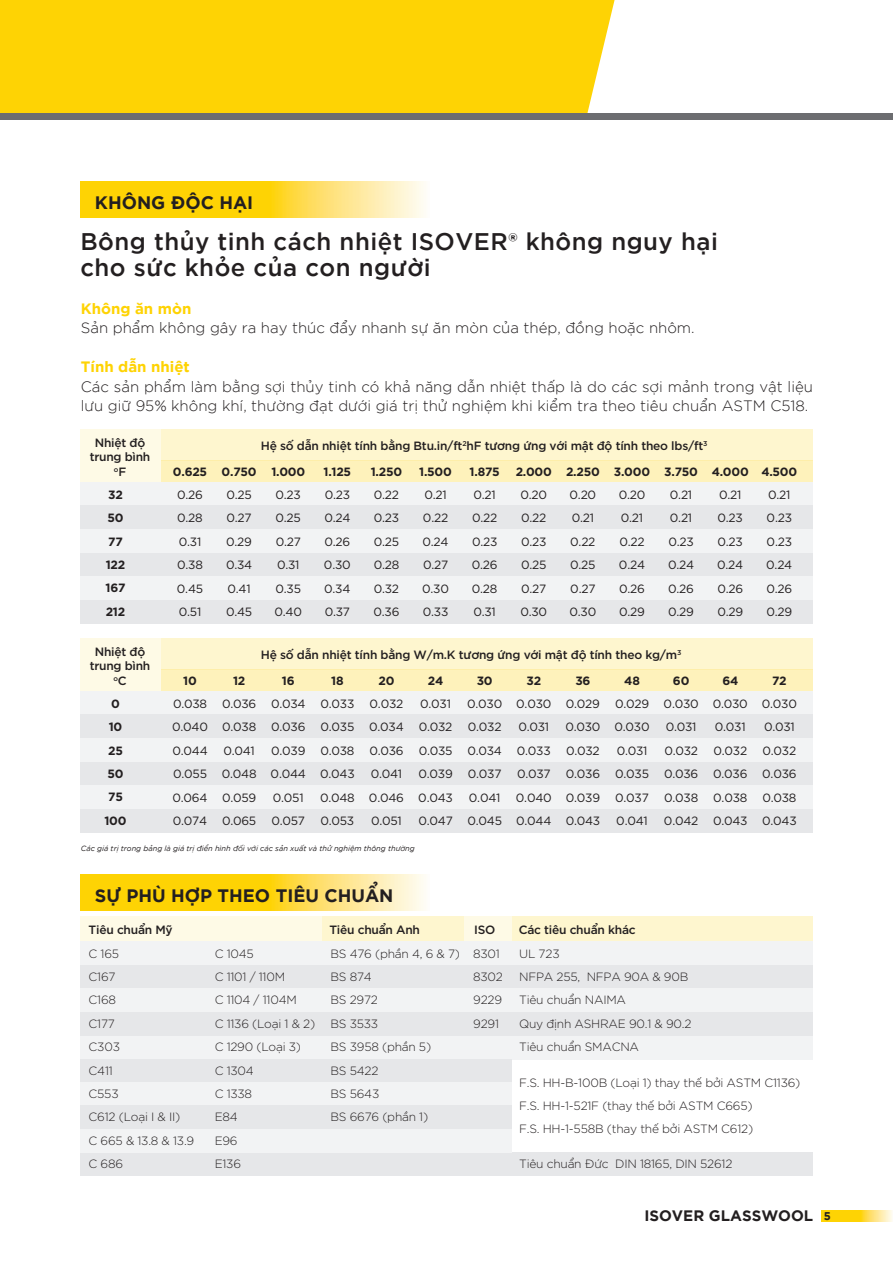
<style>
.page{position:relative;width:893px;height:1263px;background:#fff}
.page>*{position:absolute;margin:0;border:0;box-sizing:border-box;transform-origin:0 0}
.t1{font:500 24px/25.8px "SVN Gotham";letter-spacing:.02em;color:#231f20}
.t2{font:700 18px "SVN Gotham";color:#231f20}
.t3{font:700 15.15px "SVN Gotham";color:#231f20}
.t4{font:300 15px/19.5px "SVN Gotham";color:#231f20}
.t5{font:700 15px "SVN Gotham";color:#fed304}
.t6{font:12px/23.4px "SVN Gotham";letter-spacing:-.02em;color:#231f20}
.t7{font:300 12px/23.4px "SVN Gotham";letter-spacing:-.02em;color:#231f20}
.t8{font:500 12px/14.4px "SVN Gotham";letter-spacing:-.02em;color:#231f20;text-align:center}
.t9{font:700 12px/23.4px "SVN Gotham";letter-spacing:-.02em;color:#231f20}
.t10{font:italic 7.5px "SVN Gotham";color:#231f20}
.t11{font:500 7.05px "SVN Gotham";color:#231f20}
.s1{font-size:12px}
.s2{font-size:11.25px}
</style>
<div class="page">
<svg style="left:80px;top:182px;width:344px;height:35px;background:#fedb3f"></svg>
<svg style="left:80px;top:875px;width:344px;height:35px;background:#fedb3f"></svg>
<div style="left:80px;top:917px;width:733px;height:24px;background:#fefae6"></div>
<div style="left:323px;top:917px;width:141px;height:24px;background:#fef6cf"></div>
<div style="left:512px;top:917px;width:301px;height:24px;background:#fef6cf"></div>
<div style="left:80px;top:941px;width:733px;height:24px;background:#f2f3f4"></div>
<div style="left:80px;top:965px;width:733px;height:23px;background:#e6e7e9"></div>
<div style="left:80px;top:988px;width:733px;height:24px;background:#f2f3f4"></div>
<div style="left:80px;top:1012px;width:733px;height:24px;background:#e6e7e9"></div>
<div style="left:80px;top:1036px;width:733px;height:23px;background:#f2f3f4"></div>
<div style="left:80px;top:1059px;width:432px;height:24px;background:#e6e7e9"></div>
<div style="left:80px;top:1083px;width:432px;height:23px;background:#f2f3f4"></div>
<div style="left:80px;top:1106px;width:432px;height:23px;background:#e6e7e9"></div>
<div style="left:80px;top:1152px;width:733px;height:23px;background:#e6e7e9"></div>
<div style="left:80px;top:1129px;width:432px;height:23px;background:#f2f3f4"></div>
<svg style="left:821px;top:1210px;width:71px;height:11px"></svg>
<div style="left:81px;top:429px;width:732px;height:53px;background:#fefae6"></div>
<div style="left:161px;top:429px;width:652px;height:31px;background:#fef6cf"></div>
<div style="left:161px;top:460px;width:652px;height:22px;background:#fef2bb"></div>
<div style="left:81px;top:482px;width:732px;height:23px;background:#f2f3f4"></div>
<div style="left:81px;top:505px;width:732px;height:24px;background:#e6e7e9"></div>
<div style="left:81px;top:529px;width:732px;height:24px;background:#f2f3f4"></div>
<div style="left:81px;top:553px;width:732px;height:23px;background:#e6e7e9"></div>
<div style="left:81px;top:576px;width:732px;height:24px;background:#f2f3f4"></div>
<div style="left:81px;top:600px;width:732px;height:24px;background:#e6e7e9"></div>
<div style="left:81px;top:638px;width:732px;height:53px;background:#fefae6"></div>
<div style="left:161px;top:638px;width:652px;height:31px;background:#fef6cf"></div>
<div style="left:161px;top:669px;width:652px;height:22px;background:#fef2bb"></div>
<div style="left:81px;top:691px;width:732px;height:23px;background:#f2f3f4"></div>
<div style="left:81px;top:714px;width:732px;height:24px;background:#e6e7e9"></div>
<div style="left:81px;top:738px;width:732px;height:24px;background:#f2f3f4"></div>
<div style="left:81px;top:762px;width:732px;height:23px;background:#e6e7e9"></div>
<div style="left:81px;top:785px;width:732px;height:24px;background:#f2f3f4"></div>
<div style="left:81px;top:809px;width:732px;height:24px;background:#e6e7e9"></div>
<div style="left:0;top:0;width:893px;height:120px;background:#fed304"></div>
<div style="left:587px;top:0;width:306px;height:113px;background:#fff"></div>
<div style="left:0;top:113px;width:893px;height:7px;background:#6c6d70"></div>
<h2 class="t2" style="left:95px;top:188px;width:160px">KHÔNG ĐỘC HẠI</h2>
<h1 class="t1" style="left:80px;top:227px;width:639px">Bông thủy tinh cách nhiệt ISOVER® không nguy hại cho sức khỏe của con người</h1>
<p class="t5" style="left:81px;top:296px;width:112px">Không ăn mòn</p>
<p class="t4" style="left:81px;top:317px;width:615px">Sản phẩm không gây ra hay thúc đẩy nhanh sự ăn mòn của thép, đồng hoặc nhôm.</p>
<p class="t5" style="left:81px;top:355px;width:110px">Tính dẫn nhiệt</p>
<p class="t4" style="left:81px;top:376px;width:734px">Các sản phẩm làm bằng sợi thủy tinh có khả năng dẫn nhiệt thấp là do các sợi mảnh trong vật liệu lưu giữ 95% không khí, thường đạt dưới giá trị thử nghiệm khi kiểm tra theo tiêu chuẩn ASTM C518.</p>
<p class="t8" style="left:90px;top:434px;width:62px">Nhiệt độ trung bình</p>
<p class="t11" style="left:114px;top:463px;width:14px">o<span class="s1">F</span></p>
<p class="t9" style="left:106px;top:482px;width:21px">32<br>50<br>77<br>122<br>167<br>212</p>
<p class="t8" style="left:90px;top:643px;width:62px">Nhiệt độ trung bình</p>
<p class="t11" style="left:113px;top:672px;width:15px">o<span class="s1">C</span></p>
<p class="t9" style="left:104px;top:691px;width:24px;text-align:center">0<br>10<br>25<br>50<br>75<br>100</p>
<p class="t9" style="left:173px;top:459px;width:36px">0.625</p>
<p class="t6" style="left:177px;top:482px;width:28px">0.26<br>0.28<br>0.31<br>0.38<br>0.45<br>0.51</p>
<p class="t9" style="left:183px;top:668px;width:15px">10</p>
<p class="t6" style="left:172px;top:691px;width:37px;text-align:justify">0.038<br>0.040<br>0.044<br>0.055<br>0.064<br>0.074</p>
<p class="t8" style="left:261px;top:437px;width:448px">Hệ số dẫn nhiệt tính bằng Btu.in/ft<sup>2</sup>hF tương ứng với mật độ tính theo lbs/ft<sup>3</sup></p>
<p class="t9" style="left:222px;top:459px;width:37px">0.750</p>
<p class="t6" style="left:226px;top:482px;width:28px">0.25<br>0.27<br>0.29<br>0.34<br>0.41<br>0.45</p>
<p class="t9" style="left:271px;top:459px;width:35px">1.000</p>
<p class="t6" style="left:275px;top:482px;width:29px">0.23<br>0.25<br>0.27<br>0.31<br>0.35<br>0.40</p>
<p class="t9" style="left:324px;top:459px;width:29px">1.125</p>
<p class="t6" style="left:324px;top:482px;width:28px;text-align:justify">0.23<br>0.24<br>0.26<br>0.30<br>0.34<br>0.37</p>
<p class="t9" style="left:371px;top:459px;width:33px">1.250</p>
<p class="t6" style="left:373px;top:482px;width:27px;text-align:justify">0.22<br>0.23<br>0.25<br>0.28<br>0.32<br>0.36</p>
<p class="t9" style="left:419px;top:459px;width:34px">1.500</p>
<p class="t6" style="left:422px;top:482px;width:28px">0.21<br>0.22<br>0.24<br>0.27<br>0.30<br>0.33</p>
<p class="t9" style="left:470px;top:459px;width:32px">1.875</p>
<p class="t6" style="left:472px;top:482px;width:27px">0.21<br>0.22<br>0.23<br>0.26<br>0.28<br>0.31</p>
<p class="t9" style="left:516px;top:459px;width:38px">2.000</p>
<p class="t6" style="left:520px;top:482px;width:28px;text-align:justify">0.20<br>0.22<br>0.23<br>0.25<br>0.27<br>0.30</p>
<p class="t9" style="left:566px;top:459px;width:35px">2.250</p>
<p class="t6" style="left:569px;top:482px;width:28px">0.20<br>0.21<br>0.22<br>0.25<br>0.27<br>0.30</p>
<p class="t9" style="left:614px;top:459px;width:38px">3.000</p>
<p class="t6" style="left:619px;top:482px;width:28px">0.20<br>0.21<br>0.22<br>0.24<br>0.26<br>0.29</p>
<p class="t9" style="left:664px;top:459px;width:35px">3.750</p>
<p class="t6" style="left:668px;top:482px;width:28px">0.21<br>0.21<br>0.23<br>0.24<br>0.26<br>0.29</p>
<p class="t8" style="left:261px;top:646px;width:422px">Hệ số dẫn nhiệt tính bằng W/m.K tương ứng với mật độ tính theo kg/m<sup>3</sup></p>
<p class="t9" style="left:233px;top:668px;width:14px">12</p>
<p class="t6" style="left:222px;top:691px;width:36px">0.036<br>0.038<br>0.041<br>0.048<br>0.059<br>0.065</p>
<p class="t9" style="left:282px;top:668px;width:14px">16</p>
<p class="t6" style="left:271px;top:691px;width:37px">0.034<br>0.036<br>0.039<br>0.044<br>0.051<br>0.057</p>
<p class="t9" style="left:331px;top:668px;width:14px">18</p>
<p class="t6" style="left:320px;top:691px;width:36px;text-align:justify">0.033<br>0.035<br>0.038<br>0.043<br>0.048<br>0.053</p>
<p class="t9" style="left:378px;top:668px;width:18px">20</p>
<p class="t6" style="left:369px;top:691px;width:37px">0.032<br>0.034<br>0.036<br>0.041<br>0.046<br>0.051</p>
<p class="t9" style="left:428px;top:668px;width:17px">24</p>
<p class="t6" style="left:418px;top:691px;width:36px">0.031<br>0.032<br>0.035<br>0.039<br>0.043<br>0.047</p>
<p class="t9" style="left:477px;top:668px;width:17px">30</p>
<p class="t6" style="left:467px;top:691px;width:37px">0.030<br>0.032<br>0.034<br>0.037<br>0.041<br>0.045</p>
<p class="t9" style="left:526px;top:668px;width:16px">32</p>
<p class="t6" style="left:516px;top:691px;width:37px">0.030<br>0.031<br>0.033<br>0.037<br>0.040<br>0.044</p>
<p class="t9" style="left:575px;top:668px;width:17px">36</p>
<p class="t6" style="left:565px;top:691px;width:37px;text-align:justify">0.029<br>0.030<br>0.032<br>0.036<br>0.039<br>0.043</p>
<p class="t9" style="left:624px;top:668px;width:17px">48</p>
<p class="t6" style="left:614px;top:691px;width:37px">0.029<br>0.030<br>0.031<br>0.035<br>0.037<br>0.041</p>
<p class="t9" style="left:673px;top:668px;width:18px">60</p>
<p class="t6" style="left:664px;top:691px;width:37px">0.030<br>0.031<br>0.032<br>0.036<br>0.038<br>0.042</p>
<p class="t9" style="left:712px;top:459px;width:39px">4.000</p>
<p class="t6" style="left:717px;top:482px;width:28px">0.21<br>0.23<br>0.23<br>0.24<br>0.26<br>0.29</p>
<p class="t9" style="left:722px;top:668px;width:17px">64</p>
<p class="t6" style="left:713px;top:691px;width:37px">0.030<br>0.031<br>0.032<br>0.036<br>0.038<br>0.043</p>
<p class="t10" style="left:81px;top:843px;width:335px">Các giá trị trong bảng là giá trị điển hình đối với các sản xuất và thử nghiệm thông thường</p>
<h2 class="t2" style="left:95px;top:881px;width:300px">SỰ PHÙ HỢP THEO TIÊU CHUẨN</h2>
<p class="t9" style="left:761px;top:459px;width:37px">4.500</p>
<p class="t6" style="left:766px;top:482px;width:28px">0.21<br>0.23<br>0.23<br>0.24<br>0.26<br>0.29</p>
<p class="t9" style="left:772px;top:668px;width:16px">72</p>
<p class="t6" style="left:762px;top:691px;width:37px">0.030<br>0.031<br>0.032<br>0.036<br>0.038<br>0.043</p>
<p class="t8" style="left:89px;top:922px;width:86px">Tiêu chuẩn Mỹ</p>
<p class="t7" style="left:89px;top:941px;width:107px">C 165<br>C167<br>C168<br>C177<br>C303<br>C411<br>C553<br>C612 (Loại I &amp; II)<br>C 665 &amp; 13.8 &amp; 13.9<br>C 686</p>
<p class="t7" style="left:215px;top:941px;width:102px">C 1045<br>C 1101 / 110M<br>C 1104 / 1104M<br>C 1136 (Loại 1 &amp; 2)<br>C 1290 (Loại 3)<br>C 1304<br>C 1338<br>E84<br>E96<br>E136</p>
<p class="t7" style="left:330px;top:941px;width:131px">BS 476 (phần 4, 6 &amp; 7)<br>BS 874<br>BS 2972<br>BS 3533<br>BS 3958 (phần 5)<br>BS 5422<br>BS 5643<br>BS 6676 (phần 1)</p>
<p class="t7" style="left:473px;top:941px;width:31px">8301<br>8302<br>9229<br>9291</p>
<p class="t7" style="left:519px;top:941px;width:174px">UL 723<br>NFPA 255, NFPA 90A &amp; 90B<br>Tiêu chuẩn NAIMA<br>Quy định ASHRAE 90.1 &amp; 90.2<br>Tiêu chuẩn SMACNA</p>
<p class="t8" style="left:329px;top:922px;width:92px">Tiêu chuẩn Anh</p>
<p class="t8" style="left:474px;top:922px;width:23px">ISO</p>
<p class="t8" style="left:519px;top:922px;width:119px">Các tiêu chuẩn khác</p>
<p class="t7" style="left:519px;top:1070px;width:283px">F.S. HH-B-100B (Loại 1) thay thế bởi ASTM C1136)<br>F.S. HH-1-521F (thay thế bởi ASTM C665)<br>F.S. HH-1-558B (thay thế bởi ASTM C612)</p>
<p class="t7" style="left:519px;top:1151px;width:215px">Tiêu chuẩn Đức DIN 18165, DIN 52612</p>
<p class="t3" style="left:644px;top:1203px;width:188px">ISOVER GLASSWOOL <span class="s2">5</span></p>
</div>
